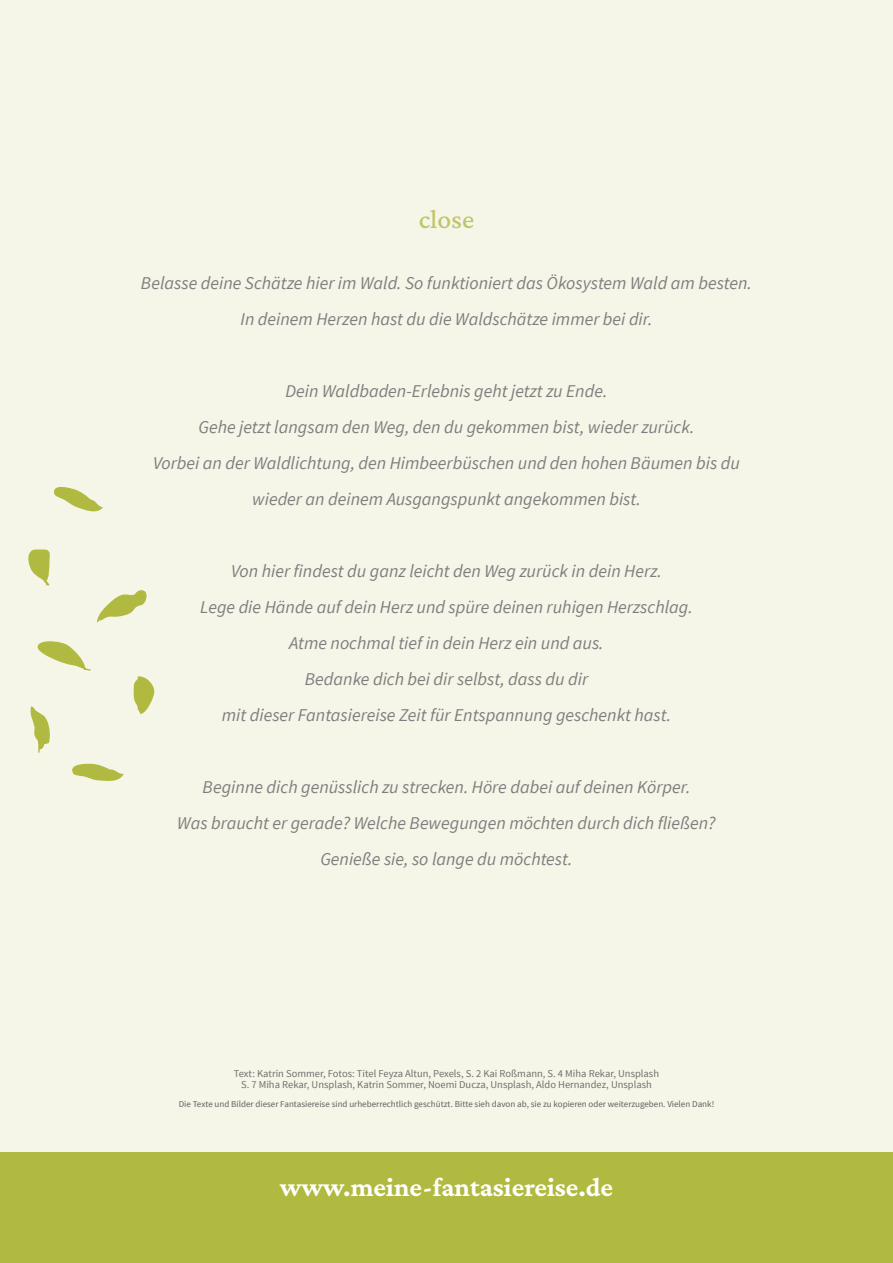
<style>
.page{position:relative;width:893px;height:1263px;background:#fff}
.page>*{position:absolute;margin:0;border:0;box-sizing:border-box;transform-origin:0 0}
.t1{font:700 27px "Crimson Pro";color:#fff}
.t2{font:27px "Crimson Pro";color:#c0c465}
.t3{font:italic 18px "Source Sans Pro";color:#7f7e7f}
.t4{font:10.5px "Source Sans Pro";color:#706f6f}
.t5{font:9px "Source Sans Pro";color:#615f5f}
</style>
<div class="page">
<div style="left:0;top:0;width:893px;height:1152px;background:#f5f6e8"></div>
<div style="left:0;top:1152px;width:893px;height:111px;background:#b1ba40"></div>
<svg style="left:33px;top:638px;width:59px;height:33px"></svg>
<svg style="left:96px;top:588px;width:52px;height:35px"></svg>
<svg style="left:133px;top:676px;width:22px;height:39px"></svg>
<svg style="left:68px;top:763px;width:57px;height:19px"></svg>
<svg style="left:30px;top:705px;width:21px;height:49px"></svg>
<svg style="left:26px;top:548px;width:26px;height:39px"></svg>
<svg style="left:52px;top:483px;width:52px;height:31px"></svg>
<p class="t2" style="left:419px;top:202px;width:57px">close</p>
<p class="t3" style="left:141px;top:272px;width:612px">Belasse deine Schätze hier im Wald. So funktioniert das Ökosystem Wald am besten.</p>
<p class="t3" style="left:240px;top:308px;width:413px">In deinem Herzen hast du die Waldschätze immer bei dir.</p>
<p class="t3" style="left:286px;top:380px;width:323px">Dein Waldbaden-Erlebnis geht jetzt zu Ende.</p>
<p class="t3" style="left:198px;top:416px;width:498px">Gehe jetzt langsam den Weg, den du gekommen bist, wieder zurück.</p>
<p class="t3" style="left:153px;top:452px;width:588px">Vorbei an der Waldlichtung, den Himbeerbüschen und den hohen Bäumen bis du</p>
<p class="t3" style="left:252px;top:488px;width:390px">wieder an deinem Ausgangspunkt angekommen bist.</p>
<p class="t3" style="left:231px;top:560px;width:432px">Von hier findest du ganz leicht den Weg zurück in dein Herz.</p>
<p class="t3" style="left:200px;top:596px;width:494px">Lege die Hände auf dein Herz und spüre deinen ruhigen Herzschlag.</p>
<p class="t3" style="left:289px;top:632px;width:316px">Atme nochmal tief in dein Herz ein und aus.</p>
<p class="t3" style="left:305px;top:668px;width:285px">Bedanke dich bei dir selbst, dass du dir</p>
<p class="t3" style="left:222px;top:704px;width:451px">mit dieser Fantasiereise Zeit für Entspannung geschenkt hast.</p>
<p class="t3" style="left:203px;top:776px;width:489px">Beginne dich genüsslich zu strecken. Höre dabei auf deinen Körper.</p>
<p class="t3" style="left:177px;top:812px;width:540px">Was braucht er gerade? Welche Bewegungen möchten durch dich fließen?</p>
<p class="t3" style="left:320px;top:848px;width:254px">Genieße sie, so lange du möchtest.</p>
<p class="t4" style="left:234px;top:1067px;width:427px">Text: Katrin Sommer, Fotos: Titel Feyza Altun, Pexels, S. 2 Kai Roßmann, S. 4 Miha Rekar, Unsplash</p>
<p class="t4" style="left:241px;top:1078px;width:412px">S. 7 Miha Rekar, Unsplash, Katrin Sommer, Noemi Ducza, Unsplash, Aldo Hernandez, Unsplash</p>
<p class="t5" style="left:179px;top:1099px;width:537px">Die Texte und Bilder dieser Fantasiereise sind urheberrechtlich geschützt. Bitte sieh davon ab, sie zu kopieren oder weiterzugeben. Vielen Dank!</p>
<p class="t1" style="left:280px;top:1170px;width:335px">www.meine-fantasiereise.de</p>
</div>
